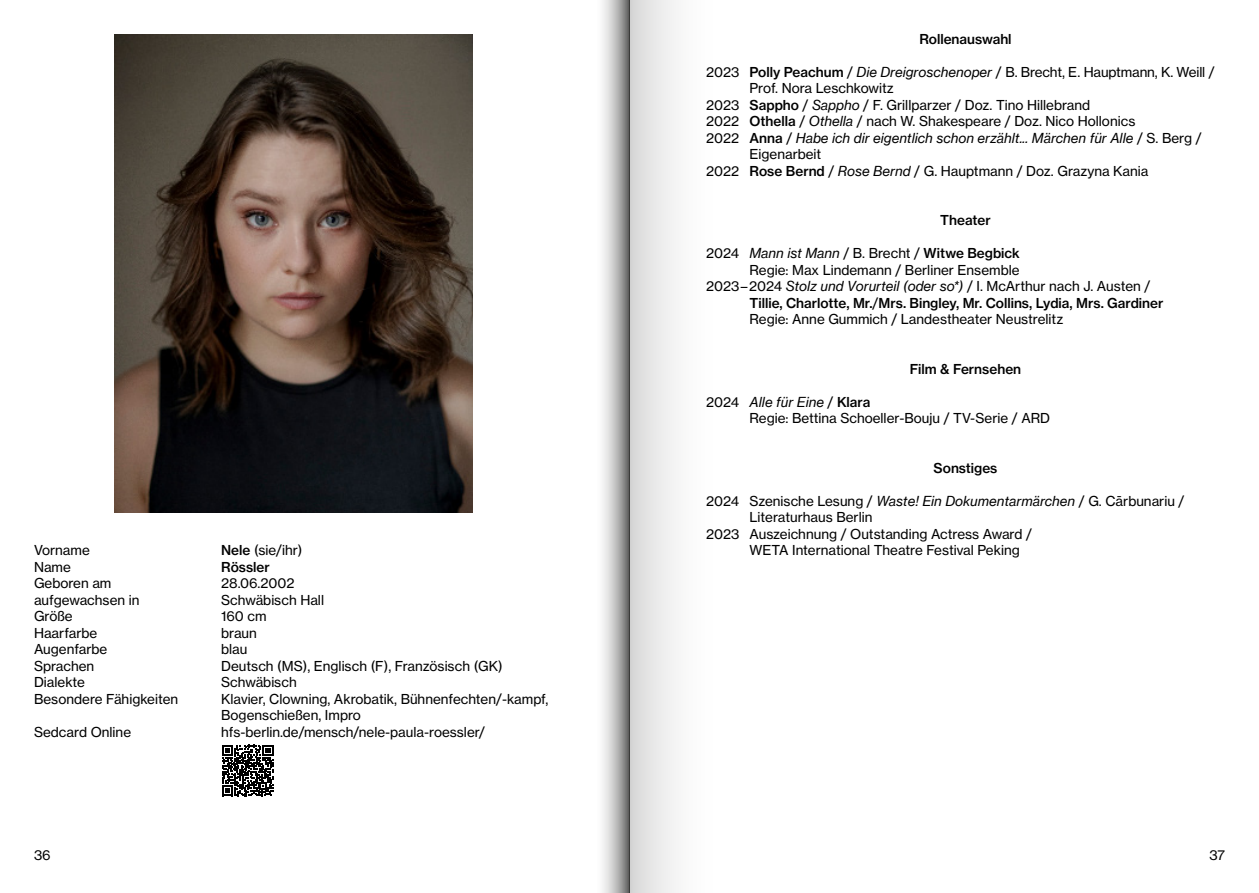
<style>
.page{position:relative;width:1259px;height:893px;background:#fff}
.page>*{position:absolute;margin:0;border:0;box-sizing:border-box;transform-origin:0 0}
.Fließtext_ohne_Tabstopp{font:13.5px/16.5px "Neue Haas Grotesk Text";color:#000}
.Text___Facts{font:13.5px/16.5px "Neue Haas Grotesk Text";color:#000}
.Fließtext_ohne_Tabstopp-2{font:500 13.5px/16.5px "Neue Haas Grotesk Text";color:#000}
.Fließtext_ohne_Tabstopp-3{font:13.5px/16.5px "N Haas Grotesk TXW02 56 It";color:#000}
.Kategorie_Headline_Unterstrichen{font:500 13.5px "Neue Haas Grotesk Text";color:#000}
.Text___Facts-2{font:500 13.5px "Neue Haas Grotesk Text";color:#000}
.s1{font-weight:500}
.s2{font-family:"N Haas Grotesk TXW02 56 It"}
.s3{font-family:"Neue Haas Grotesk Text"}
.s4{font-family:"Neue Haas Grotesk Text";font-weight:500}
.s5{font-weight:400}
.s6{font-family:"N Haas Grotesk TXW02 56 It";font-weight:400}
</style>
<div class="page">
<img style="left:114px;top:34px;width:358px;height:479px">
<svg style="left:222px;top:745px;width:51px;height:51px"></svg>
<div style="left:629px;top:0;width:87px;height:893px;background:linear-gradient(to right,#dadada,#fff)"></div>
<svg style="left:602px;top:0;width:27px;height:893px;background:#bfbfbf"></svg>
<p class="Text___Facts" style="left:34px;top:542px;width:57px">Vorname</p>
<p class="Text___Facts" style="left:221px;top:542px;width:83px"><span class="s1">Nele</span> (sie/ihr)</p>
<p class="Text___Facts" style="left:34px;top:558px;width:38px">Name</p>
<p class="Text___Facts-2" style="left:221px;top:558px;width:50px">Rössler</p>
<p class="Text___Facts" style="left:34px;top:575px;width:79px">Geboren am</p>
<p class="Text___Facts" style="left:221px;top:575px;width:75px">28.06.2002</p>
<p class="Text___Facts" style="left:34px;top:591px;width:107px">aufgewachsen in</p>
<p class="Text___Facts" style="left:221px;top:591px;width:104px">Schwäbisch Hall</p>
<p class="Text___Facts" style="left:34px;top:608px;width:40px">Größe</p>
<p class="Text___Facts" style="left:221px;top:608px;width:47px">160 cm</p>
<p class="Text___Facts" style="left:34px;top:624px;width:65px">Haarfarbe</p>
<p class="Text___Facts" style="left:221px;top:624px;width:37px">braun</p>
<p class="Text___Facts" style="left:34px;top:641px;width:75px">Augenfarbe</p>
<p class="Text___Facts" style="left:221px;top:641px;width:28px">blau</p>
<p class="Text___Facts" style="left:34px;top:657px;width:62px">Sprachen</p>
<p class="Text___Facts" style="left:221px;top:657px;width:283px">Deutsch (MS), Englisch (F), Französisch (GK)</p>
<p class="Text___Facts" style="left:34px;top:674px;width:52px">Dialekte</p>
<p class="Text___Facts" style="left:221px;top:674px;width:77px">Schwäbisch</p>
<p class="Text___Facts" style="left:34px;top:690px;width:146px">Besondere Fähigkeiten</p>
<p class="Text___Facts" style="left:221px;top:690px;width:329px">Klavier, Clowning, Akrobatik, Bühnenfechten/-kampf,<br>Bogenschießen, Impro</p>
<p class="Text___Facts" style="left:34px;top:723px;width:99px">Sedcard Online</p>
<p class="Text___Facts" style="left:221px;top:723px;width:265px">hfs-berlin.de/mensch/nele-paula-roessler/</p>
<p class="Kategorie_Headline_Unterstrichen" style="left:919px;top:30px;width:94px">Rollenauswahl</p>
<p class="Fließtext_ohne_Tabstopp" style="left:749px;top:63px;width:466px;text-indent:-43px">2023 <span class="s1">Polly Peachum</span> / <span class="s2">Die Dreigroschenoper</span> / B. Brecht, E. Hauptmann, K. Weill /<br>Prof. Nora Leschkowitz</p>
<p class="Fließtext_ohne_Tabstopp" style="left:706px;top:96px;width:386px">2023 <span class="s1">Sappho</span> / <span class="s2">Sappho</span> / F. Grillparzer / Doz. Tino Hillebrand</p>
<p class="Fließtext_ohne_Tabstopp" style="left:706px;top:113px;width:431px">2022 <span class="s1">Othella</span> / <span class="s2">Othella</span> / nach W. Shakespeare / Doz. Nico Hollonics</p>
<p class="Fließtext_ohne_Tabstopp-3" style="left:749px;top:129px;width:453px;text-indent:-43px"><span class="s3">2022</span> <span class="s4">Anna</span> <span class="s3">/</span> Habe ich dir eigentlich schon erzählt... Märchen für Alle <span class="s3">/ S. Berg /<br>Eigenarbeit</span></p>
<p class="Fließtext_ohne_Tabstopp" style="left:706px;top:162px;width:444px">2022 <span class="s1">Rose Bernd</span> / <span class="s2">Rose Bernd</span> / G. Hauptmann / Doz. Grazyna Kania</p>
<p class="Kategorie_Headline_Unterstrichen" style="left:940px;top:212px;width:52px">Theater</p>
<p class="Fließtext_ohne_Tabstopp" style="left:706px;top:245px;width:315px">2024 <span class="s2">Mann ist Mann</span> / B. Brecht / <span class="s1">Witwe Begbick</span></p>
<p class="Fließtext_ohne_Tabstopp" style="left:749px;top:261px;width:271px">Regie: Max Lindemann / Berliner Ensemble</p>
<p class="Fließtext_ohne_Tabstopp-2" style="left:749px;top:278px;width:415px;text-indent:-44px"><span class="s5">2023 – 2024</span> <span class="s6">Stolz und Vorurteil (oder so*)</span> <span class="s5">/ I. McArthur nach J. Austen /<br></span>Tillie, Charlotte, Mr.<span class="s5">/</span>Mrs. Bingley, Mr. Collins, Lydia, Mrs. Gardiner</p>
<p class="Fließtext_ohne_Tabstopp" style="left:749px;top:311px;width:315px">Regie: Anne Gummich / Landestheater Neustrelitz</p>
<p class="Kategorie_Headline_Unterstrichen" style="left:909px;top:360px;width:113px">Film &amp; Fernsehen</p>
<p class="Fließtext_ohne_Tabstopp-3" style="left:706px;top:393px;width:166px"><span class="s3">2024</span> Alle für Eine <span class="s3">/</span> <span class="s4">Klara</span></p>
<p class="Fließtext_ohne_Tabstopp" style="left:749px;top:410px;width:302px">Regie: Bettina Schoeller-Bouju / TV-Serie / ARD</p>
<p class="Kategorie_Headline_Unterstrichen" style="left:933px;top:459px;width:65px">Sonstiges</p>
<p class="Fließtext_ohne_Tabstopp" style="left:706px;top:492px;width:480px">2024 Szenische Lesung / <span class="s2">Waste! Ein Dokumentarmärchen</span> / G. Cārbunariu /</p>
<p class="Fließtext_ohne_Tabstopp" style="left:749px;top:509px;width:124px">Literaturhaus Berlin</p>
<p class="Fließtext_ohne_Tabstopp" style="left:706px;top:525px;width:327px">2023 Auszeichnung / Outstanding Actress Award /</p>
<p class="Fließtext_ohne_Tabstopp" style="left:749px;top:542px;width:272px">WETA International Theatre Festival Peking</p>
<p class="Fließtext_ohne_Tabstopp" style="left:34px;top:847px;width:18px">36</p>
<p class="Fließtext_ohne_Tabstopp" style="left:1209px;top:847px;width:17px">37</p>
</div>
